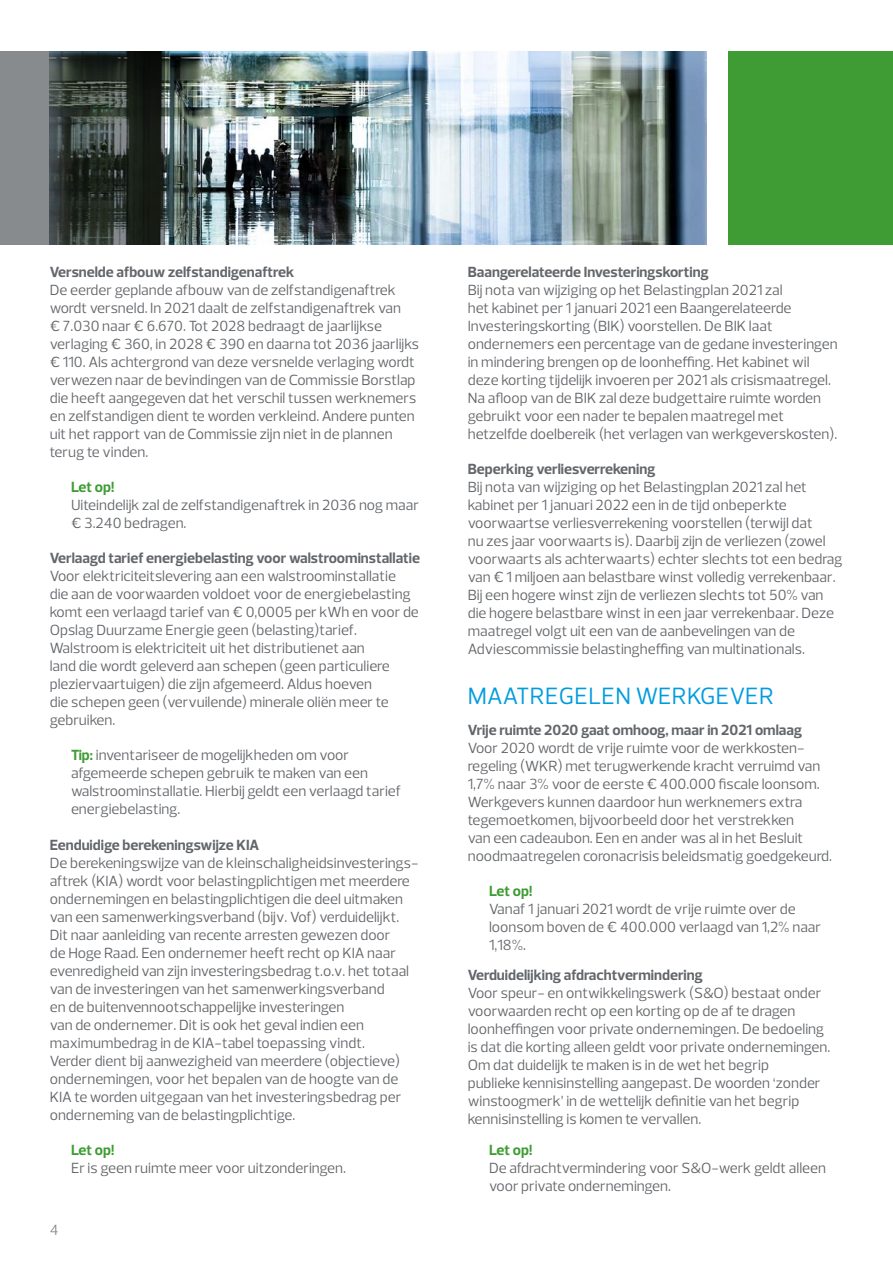
<style>
.page{position:relative;width:893px;height:1263px;background:#fff}
.page>*{position:absolute;margin:0;border:0;box-sizing:border-box;transform-origin:0 0}
.t1{font:24px "Prelo";letter-spacing:.015em;color:#009cde}
.t2{font:15px/18px "Prelo";color:#63666a}
.t3{font:700 15px "Prelo";color:#63666a}
.t4{font:700 15px "Prelo";color:#3f9c35}
.t5{font:15px "Prelo";color:#888b8d}
.s1{font-weight:700;color:#3f9c35}
</style>
<div class="page">
<div style="left:729px;top:51px;width:164px;height:193px;background:#3f9c35"></div>
<img style="left:164px;top:51px;width:543px;height:193px">
<svg style="left:0;top:51px;width:164px;height:193px;background:#474d4a"></svg>
<p class="t3" style="left:50px;top:262px;width:246px">Versnelde afbouw zelfstandigenaftrek</p>
<p class="t2" style="left:50px;top:281px;width:371px">De eerder geplande afbouw van de zelfstandigenaftrek wordt versneld. In 2021 daalt de zelfstandigenaftrek van<br>€ 7.030 naar € 6.670. Tot 2028 bedraagt de jaarlijkse verlaging € 360, in 2028 € 390 en daarna tot 2036 jaarlijks € 110. Als achtergrond van deze versnelde verlaging wordt verwezen naar de bevindingen van de Commissie Borstlap die heeft aangegeven dat het verschil tussen werknemers en zelfstandigen dient te worden verkleind. Andere punten uit het rapport van de Commissie zijn niet in de plannen terug te vinden.</p>
<p class="t4" style="left:71px;top:477px;width:45px">Let op!</p>
<p class="t2" style="left:71px;top:496px;width:349px">Uiteindelijk zal de zelfstandigenaftrek in 2036 nog maar € 3.240 bedragen.</p>
<p class="t3" style="left:50px;top:548px;width:372px">Verlaagd tarief energiebelasting voor walstroominstallatie</p>
<p class="t2" style="left:50px;top:567px;width:371px">Voor elektriciteitslevering aan een walstroominstallatie<br>die aan de voorwaarden voldoet voor de energiebelasting komt een verlaagd tarief van € 0,0005 per kWh en voor de Opslag Duurzame Energie geen (belasting)tarief.<br>Walstroom is elektriciteit uit het distributienet aan<br>land die wordt geleverd aan schepen (geen particuliere pleziervaartuigen) die zijn afgemeerd. Aldus hoeven<br>die schepen geen (vervuilende) minerale oliën meer te gebruiken.</p>
<p class="t2" style="left:71px;top:746px;width:331px"><span class="s1">Tip:</span> inventariseer de mogelijkheden om voor afgemeerde schepen gebruik te maken van een walstroominstallatie. Hierbij geldt een verlaagd tarief energiebelasting.</p>
<p class="t3" style="left:50px;top:835px;width:211px">Eenduidige berekeningswijze KIA</p>
<p class="t2" style="left:50px;top:854px;width:370px">De berekeningswijze van de kleinschaligheidsinvesterings&shy;aftrek (KIA) wordt voor belastingplichtigen met meerdere ondernemingen en belastingplichtigen die deel uitmaken van een samenwerkingsverband (bijv. Vof) verduidelijkt.<br>Dit naar aanleiding van recente arresten gewezen door<br>de Hoge Raad. Een ondernemer heeft recht op KIA naar evenredigheid van zijn investeringsbedrag t.o.v. het totaal van de investeringen van het samenwerkingsverband<br>en de buitenvennootschappelijke investeringen<br>van de ondernemer. Dit is ook het geval indien een maximumbedrag in de KIA-tabel toepassing vindt.<br>Verder dient bij aanwezigheid van meerdere (objectieve) ondernemingen, voor het bepalen van de hoogte van de KIA te worden uitgegaan van het investeringsbedrag per onderneming van de belastingplichtige.</p>
<p class="t4" style="left:71px;top:1140px;width:45px">Let op!</p>
<p class="t2" style="left:71px;top:1159px;width:277px">Er is geen ruimte meer voor uitzonderingen.</p>
<p class="t5" style="left:50px;top:1221px;width:10px">4</p>
<p class="t3" style="left:468px;top:262px;width:242px">Baangerelateerde Investeringskorting</p>
<p class="t2" style="left:468px;top:281px;width:371px">Bij nota van wijziging op het Belastingplan 2021 zal<br>het kabinet per 1 januari 2021 een Baangerelateerde Investeringskorting (BIK) voorstellen. De BIK laat ondernemers een percentage van de gedane investeringen in mindering brengen op de loonheffing. Het kabinet wil deze korting tijdelijk invoeren per 2021 als crisismaatregel.<br>Na afloop van de BIK zal deze budgettaire ruimte worden gebruikt voor een nader te bepalen maatregel met hetzelfde doelbereik (het verlagen van werkgeverskosten).</p>
<p class="t3" style="left:468px;top:459px;width:189px">Beperking verliesverrekening</p>
<p class="t2" style="left:468px;top:478px;width:376px">Bij nota van wijziging op het Belastingplan 2021 zal het kabinet per 1 januari 2022 een in de tijd onbeperkte voorwaartse verliesverrekening voorstellen (terwijl dat<br>nu zes jaar voorwaarts is). Daarbij zijn de verliezen (zowel voorwaarts als achterwaarts) echter slechts tot een bedrag van € 1 miljoen aan belastbare winst volledig verrekenbaar.<br>Bij een hogere winst zijn de verliezen slechts tot 50% van die hogere belastbare winst in een jaar verrekenbaar. Deze maatregel volgt uit een van de aanbevelingen van de Adviescommissie belastingheffing van multinationals.</p>
<h1 class="t1" style="left:468px;top:681px;width:307px">MAATREGELEN WERKGEVER</h1>
<p class="t3" style="left:468px;top:720px;width:336px">Vrije ruimte 2020 gaat omhoog, maar in 2021 omlaag</p>
<p class="t2" style="left:468px;top:738px;width:366px">Voor 2020 wordt de vrije ruimte voor de werkkosten&shy;regeling (WKR) met terugwerkende kracht verruimd van 1,7% naar 3% voor de eerste € 400.000 fiscale loonsom.<br>Werkgevers kunnen daardoor hun werknemers extra tegemoetkomen, bijvoorbeeld door het verstrekken<br>van een cadeaubon. Een en ander was al in het Besluit noodmaatregelen coronacrisis beleidsmatig goedgekeurd.</p>
<p class="t4" style="left:489px;top:881px;width:45px">Let op!</p>
<p class="t2" style="left:489px;top:899px;width:334px">Vanaf 1 januari 2021 wordt de vrije ruimte over de loonsom boven de € 400.000 verlaagd van 1,2% naar<br>1,18%.</p>
<p class="t3" style="left:468px;top:966px;width:237px">Verduidelijking afdrachtvermindering</p>
<p class="t2" style="left:468px;top:984px;width:364px">Voor speur- en ontwikkelingswerk (S&amp;O) bestaat onder voorwaarden recht op een korting op de af te dragen loonheffingen voor private ondernemingen. De bedoeling is dat die korting alleen geldt voor private ondernemingen.<br>Om dat duidelijk te maken is in de wet het begrip<br>publieke kennisinstelling aangepast. De woorden ‘zonder winstoogmerk’ in de wettelijk definitie van het begrip kennisinstelling is komen te vervallen.</p>
<p class="t4" style="left:489px;top:1141px;width:45px">Let op!</p>
<p class="t2" style="left:489px;top:1159px;width:339px">De afdrachtvermindering voor S&amp;O-werk geldt alleen voor private ondernemingen.</p>
</div>
